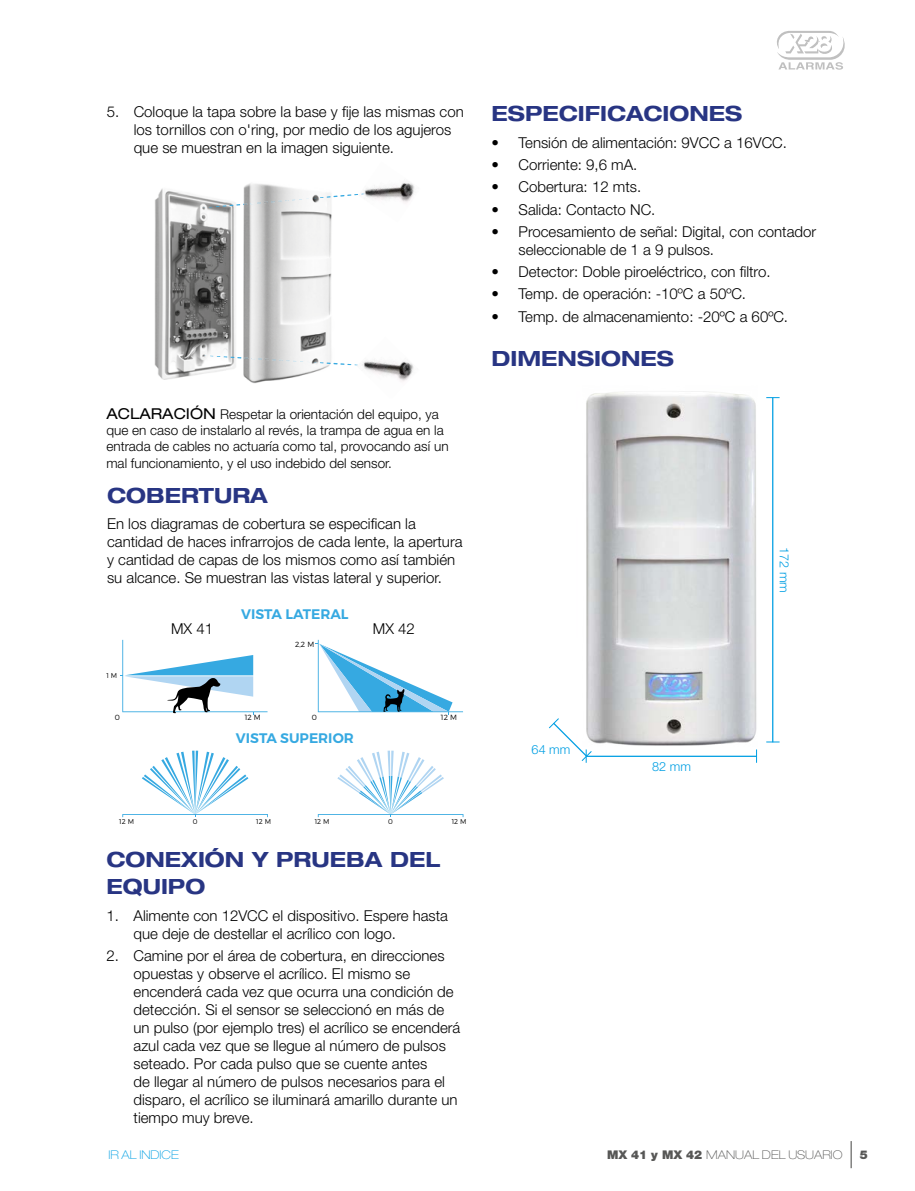
<style>
.page{position:relative;width:915px;height:1191px;background:#fff}
.page>*{position:absolute;margin:0;border:0;box-sizing:border-box;transform-origin:0 0}
.t1{font:700 expanded 21px/27px "Helvetica Neue LT Std";color:#283583}
.t2{font:300 15px/18px "Helvetica Neue LT Std";color:#000}
.t3{font:600 13.8px "Montserrat";color:#36a9e1}
.t4{font:300 13.5px/16.2px "Helvetica Neue LT Std";color:#000}
.t5{font:300 12.6px "Helvetica Neue LT Std";color:#009fe3}
.t6{font:100 expanded 12px "Helvetica Neue LT Std";color:#575756}
.t7{font:100 expanded 12px "Helvetica Neue LT Std";color:#009fe3}
.t8{font:900 12px "Helvetica Neue LT Std";color:#575756}
.t9{font:300 7.5px "Montserrat";color:#000}
.t10{font:300 6.9px "Montserrat";color:#000}
.s1{font-weight:400;font-stretch:expanded;font-size:15px}
.s2{font-weight:900;font-stretch:normal}
</style>
<div class="page">
<svg style="left:850px;top:1141px;width:1px;height:27px"></svg>
<svg style="left:777px;top:31px;width:67px;height:39px"></svg>
<img style="left:154px;top:193px;width:71px;height:180px">
<img style="left:159px;top:188px;width:21px;height:5px">
<img style="left:197px;top:193px;width:39px;height:42px">
<img style="left:225px;top:235px;width:11px;height:98px">
<img style="left:158px;top:373px;width:39px;height:7px">
<img style="left:197px;top:333px;width:39px;height:42px">
<img style="left:243px;top:183px;width:89px;height:48px">
<img style="left:243px;top:231px;width:89px;height:103px">
<img style="left:243px;top:334px;width:88px;height:50px">
<img style="left:363px;top:183px;width:52px;height:20px">
<svg style="left:202px;top:193px;width:168px;height:16px"></svg>
<img style="left:362px;top:360px;width:52px;height:21px">
<svg style="left:203px;top:355px;width:155px;height:11px"></svg>
<svg style="left:120px;top:640px;width:147px;height:74px"></svg>
<svg style="left:315px;top:640px;width:148px;height:74px"></svg>
<svg style="left:122px;top:750px;width:146px;height:67px"></svg>
<svg style="left:318px;top:750px;width:145px;height:67px"></svg>
<img style="left:586px;top:391px;width:172px;height:364px">
<hr style="left:771px;top:397px;width:2px;height:345px;background:#009fe3">
<svg style="left:766px;top:397px;width:13px;height:1px"></svg>
<svg style="left:766px;top:741px;width:13px;height:1px"></svg>
<hr style="left:586px;top:755px;width:170px;height:2px;background:#009fe3">
<svg style="left:756px;top:749px;width:1px;height:14px"></svg>
<svg style="left:549px;top:717px;width:43px;height:46px"></svg>
<p class="t2" style="left:134px;top:102px;width:331px;text-indent:-27px">5. Coloque la tapa sobre la base y fije las mismas con los tornillos con o'ring, por medio de los agujeros que se muestran en la imagen siguiente.</p>
<p class="t4" style="left:106px;top:406px;width:343px"><span class="s1">ACLARACIÓN</span> Respetar la orientación del equipo, ya que en caso de instalarlo al revés, la trampa de agua en la entrada de cables no actuaría como tal, provocando así un mal funcionamiento, y el uso indebido del sensor.</p>
<h1 class="t1" style="left:107px;top:481px;width:162px">COBERTURA</h1>
<p class="t2" style="left:107px;top:514px;width:357px">En los diagramas de cobertura se especifican la cantidad de haces infrarrojos de cada lente, la apertura y cantidad de capas de los mismos como así también su alcance. Se muestran las vistas lateral y superior.</p>
<p class="t3" style="left:241px;top:606px;width:109px">VISTA LATERAL</p>
<p class="t2" style="left:171px;top:619px;width:43px">MX 41</p>
<p class="t2" style="left:373px;top:619px;width:43px">MX 42</p>
<p class="t10" style="left:106px;top:671px;width:12px">1 M</p>
<p class="t9" style="left:295px;top:639px;width:21px">2,2 M</p>
<p class="t9" style="left:115px;top:712px;width:7px">0</p>
<p class="t9" style="left:244px;top:712px;width:18px">12 M</p>
<p class="t9" style="left:312px;top:712px;width:7px">0</p>
<p class="t9" style="left:441px;top:712px;width:18px">12 M</p>
<p class="t3" style="left:236px;top:730px;width:119px">VISTA SUPERIOR</p>
<p class="t10" style="left:119px;top:817px;width:16px">12 M</p>
<p class="t10" style="left:193px;top:817px;width:6px">0</p>
<p class="t10" style="left:256px;top:817px;width:16px">12 M</p>
<p class="t10" style="left:314px;top:817px;width:16px">12 M</p>
<p class="t10" style="left:388px;top:817px;width:6px">0</p>
<p class="t10" style="left:451px;top:817px;width:16px">12 M</p>
<h1 class="t1" style="left:106px;top:845px;width:335px">CONEXIÓN Y PRUEBA DEL<br>EQUIPO</h1>
<p class="t2" style="left:133px;top:906px;width:316px;text-indent:-27px">1. Alimente con 12VCC el dispositivo. Espere hasta que deje de destellar el acrílico con logo.</p>
<p class="t2" style="left:133px;top:946px;width:328px;text-indent:-27px">2. Camine por el área de cobertura, en direcciones opuestas y observe el acrílico. El mismo se encenderá cada vez que ocurra una condición de detección. Si el sensor se seleccionó en más de un pulso (por ejemplo tres) el acrílico se encenderá azul cada vez que se llegue al número de pulsos seteado. Por cada pulso que se cuente antes<br>de llegar al número de pulsos necesarios para el disparo, el acrílico se iluminará amarillo durante un tiempo muy breve.</p>
<h1 class="t1" style="left:491px;top:100px;width:252px">ESPECIFICACIONES</h1>
<p class="t2" style="left:491px;top:133px;width:297px">• Tensión de alimentación: 9VCC a 16VCC.</p>
<p class="t2" style="left:491px;top:155px;width:147px">• Corriente: 9,6 mA.</p>
<p class="t2" style="left:491px;top:178px;width:151px">• Cobertura: 12 mts.</p>
<p class="t2" style="left:491px;top:200px;width:165px">• Salida: Contacto NC.</p>
<p class="t2" style="left:518px;top:222px;width:299px;text-indent:-27px">• Procesamiento de señal: Digital, con contador seleccionable de 1 a 9 pulsos.</p>
<p class="t2" style="left:491px;top:262px;width:280px">• Detector: Doble piroeléctrico, con filtro.</p>
<p class="t2" style="left:491px;top:285px;width:256px">• Temp. de operación: -10ºC a 50ºC.</p>
<p class="t2" style="left:491px;top:307px;width:298px">• Temp. de almacenamiento: -20ºC a 60ºC.</p>
<h1 class="t1" style="left:491px;top:344px;width:184px">DIMENSIONES</h1>
<p class="t5" style="left:531px;top:742px;width:40px">64 mm</p>
<p class="t5" style="left:652px;top:759px;width:40px">82 mm</p>
<p class="t5" style="left:791px;top:547px;width:47px;rotate:90deg">172 mm</p>
<p class="t7" style="left:108px;top:1147px;width:72px">IR AL INDICE</p>
<p class="t6" style="left:606px;top:1147px;width:237px"><span class="s2">MX 41 y MX 42</span> MANUAL DEL USUARIO</p>
<p class="t8" style="left:859px;top:1147px;width:10px">5</p>
</div>
